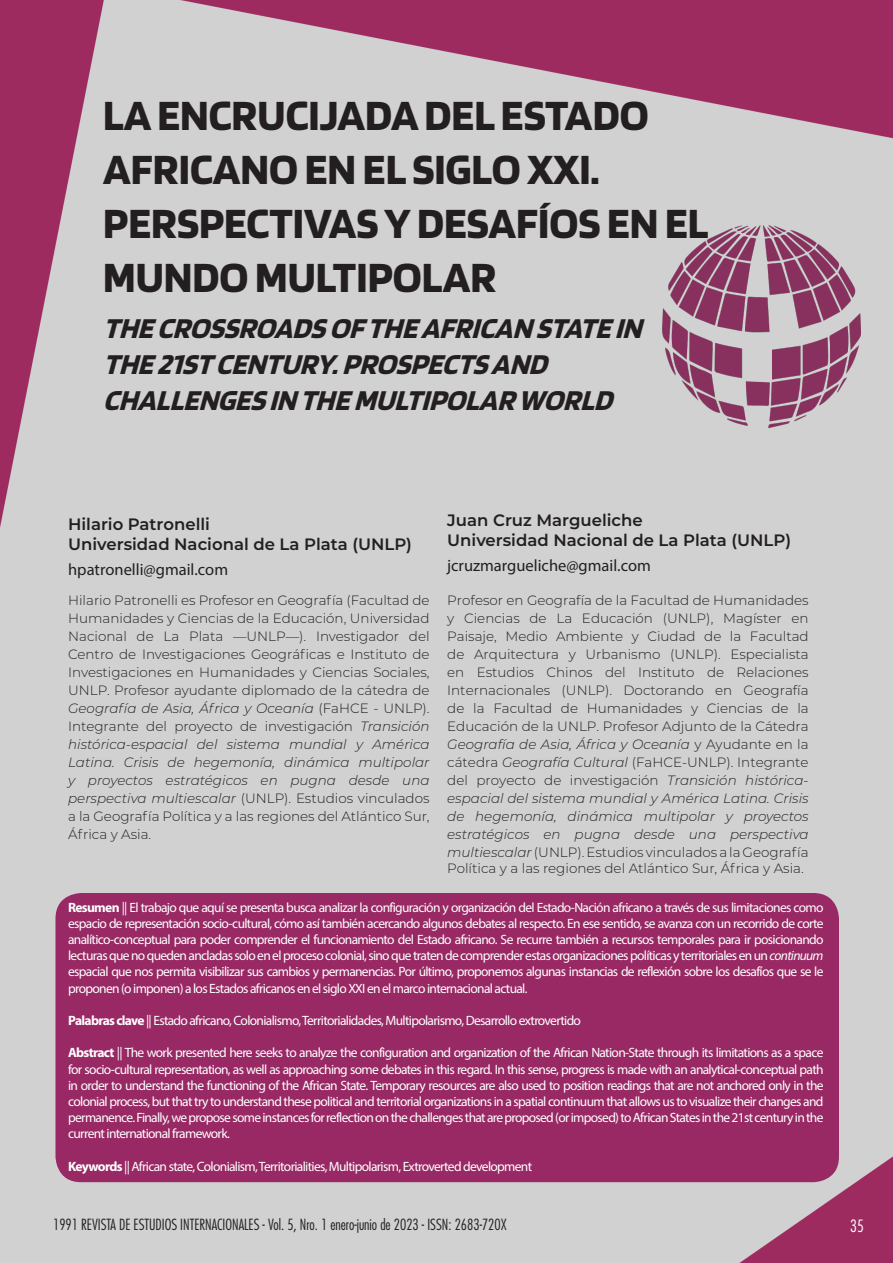
<style>
.page{position:relative;width:893px;height:1263px;background:#fff}
.page>*{position:absolute;margin:0;border:0;box-sizing:border-box;transform-origin:0 0}
.t1{font:700 45px/54px "Blinker";color:#231f20}
.t2{font:italic 700 30px "Blinker";color:#231f20}
.t3{font:600 16.5px "Montserrat";color:#231f20}
.t4{font:16.5px "Myriad Pro";color:#231f20}
.t5{font:300 condensed 16.5px "Futura";color:#fff}
.t6{font:300 condensed 15px "Futura";color:#231f20}
.t7{font:13.5px/16.2px "Myriad Pro";letter-spacing:-.05em;color:#fff;text-align:justify}
.t8{font:300 13.5px/18px "Montserrat";color:#231f20;text-align:justify}
.s1{font-style:italic}
.s2{font-weight:700}
</style>
<div class="page">
<img style="left:1px;top:1px;width:891px;height:1261px">
<div style="left:55px;top:893px;width:784px;height:289px;background:#982964;border-radius:26px"></div>
<p class="t1" style="left:103px;top:89px;width:607px">LA ENCRUCIJADA DEL ESTADO<br>AFRICANO EN EL SIGLO XXI.<br>PERSPECTIVAS Y DESAFÍOS EN EL<br>MUNDO MULTIPOLAR</p>
<p class="t2" style="left:103px;top:313px;width:548px">THECROSSROADSOFTHEAFRICAN STATEIN</p>
<p class="t2" style="left:103px;top:349px;width:453px">THE21STCENTURY.PROSPECTSAND</p>
<p class="t2" style="left:103px;top:385px;width:519px">CHALLENGESIN THEMULTIPOLAR WORLD</p>
<p class="t3" style="left:68px;top:513px;width:143px">Hilario Patronelli</p>
<p class="t3" style="left:68px;top:532px;width:345px">Universidad Nacional de La Plata (UNLP)</p>
<p class="t4" style="left:68px;top:559px;width:161px">hpatronelli@gmail.com</p>
<p class="t8" style="left:68px;top:591px;width:363px">Hilario Patronelli es Profesor en Geografía (Facultad de Humanidades y Ciencias de la Educación, Universidad Nacional de La Plata —UNLP—). Investigador del Centro de Investigaciones Geográficas e Instituto de Investigaciones en Humanidades y Ciencias Sociales, UNLP. Profesor ayudante diplomado de la cátedra de <span class="s1">Geografía de Asia, África y Oceanía</span> (FaHCE - UNLP).<br>Integrante del proyecto de investigación <span class="s1">Transición histórica-espacial del sistema mundial y América Latina. Crisis de hegemonía, dinámica multipolar y proyectos estratégicos en pugna desde una perspectiva multiescalar</span> (UNLP). Estudios vinculados a la Geografía Política y a las regiones del Atlántico Sur, África y Asia.</p>
<p class="t3" style="left:447px;top:509px;width:197px">Juan Cruz Margueliche</p>
<p class="t3" style="left:447px;top:528px;width:345px">Universidad Nacional de La Plata (UNLP)</p>
<p class="t4" style="left:447px;top:555px;width:205px">jcruzmargueliche@gmail.com</p>
<p class="t8" style="left:447px;top:591px;width:363px">Profesor en Geografía de la Facultad de Humanidades y Ciencias de La Educación (UNLP), Magíster en Paisaje, Medio Ambiente y Ciudad de la Facultad de Arquitectura y Urbanismo (UNLP). Especialista en Estudios Chinos del Instituto de Relaciones Internacionales (UNLP). Doctorando en Geografía de la Facultad de Humanidades y Ciencias de la Educación de la UNLP. Profesor Adjunto de la Cátedra <span class="s1">Geografía de Asia, África y Oceanía</span> y Ayudante en la cátedra <span class="s1">Geografía Cultural</span> (FaHCE-UNLP). Integrante del proyecto de investigación <span class="s1">Transición histórica&shy;espacial del sistema mundial y América Latina. Crisis de hegemonía, dinámica multipolar y proyectos estratégicos en pugna desde una perspectiva multiescalar</span> (UNLP). Estudios vinculados a la Geografía</p>
<p class="t8" style="left:447px;top:859px;width:358px">Política y a las regiones del Atlántico Sur, África y Asia.</p>
<p class="t7" style="left:68px;top:899px;width:757px"><span class="s2">Resumen</span> || El trabajo que aquí se presenta busca analizar la configuración y organización del Estado-Nación africano a través de sus limitaciones como espacio de representación socio-cultural, cómo así también acercando algunos debates al respecto. En ese sentido, se avanza con un recorrido de corte analítico-conceptual para poder comprender el funcionamiento del Estado africano. Se recurre también a recursos temporales para ir posicionando lecturas que no queden ancladas solo en el proceso colonial, sino que traten de comprender estas organizaciones políticas y territoriales en un <span class="s1">continuum </span>espacial que nos permita visibilizar sus cambios y permanencias. Por último, proponemos algunas instancias de reflexión sobre los desafíos que se le proponen (o imponen) a los Estados africanos en el siglo XXI en el marco internacional actual.</p>
<p class="t7" style="left:68px;top:1012px;width:514px"><span class="s2">Palabras clave</span> || Estado africano, Colonialismo, Territorialidades, Multipolarismo, Desarrollo extrovertido</p>
<p class="t7" style="left:68px;top:1045px;width:757px"><span class="s2">Abstract</span> || The work presented here seeks to analyze the configuration and organization of the African Nation-State through its limitations as a space for socio-cultural representation, as well as approaching some debates in this regard. In this sense, progress is made with an analytical-conceptual path in order to understand the functioning of the African State. Temporary resources are also used to position readings that are not anchored only in the colonial process, but that try to understand these political and territorial organizations in a spatial continuum that allows us to visualize their changes and permanence. Finally, we propose some instances for reflection on the challenges that are proposed (or imposed) to African States in the 21st century in the current international framework.</p>
<p class="t7" style="left:68px;top:1158px;width:465px"><span class="s2">Keywords</span> || African state, Colonialism, Territorialities, Multipolarism, Extroverted development</p>
<p class="t6" style="left:53px;top:1215px;width:455px">1991 REVISTA DE ESTUDIOS INTERNACIONALES - Vol. 5, Nro. 1 enero-junio de 2023 - ISSN: 2683-720X</p>
<p class="t5" style="left:850px;top:1216px;width:15px">35</p>
</div>
